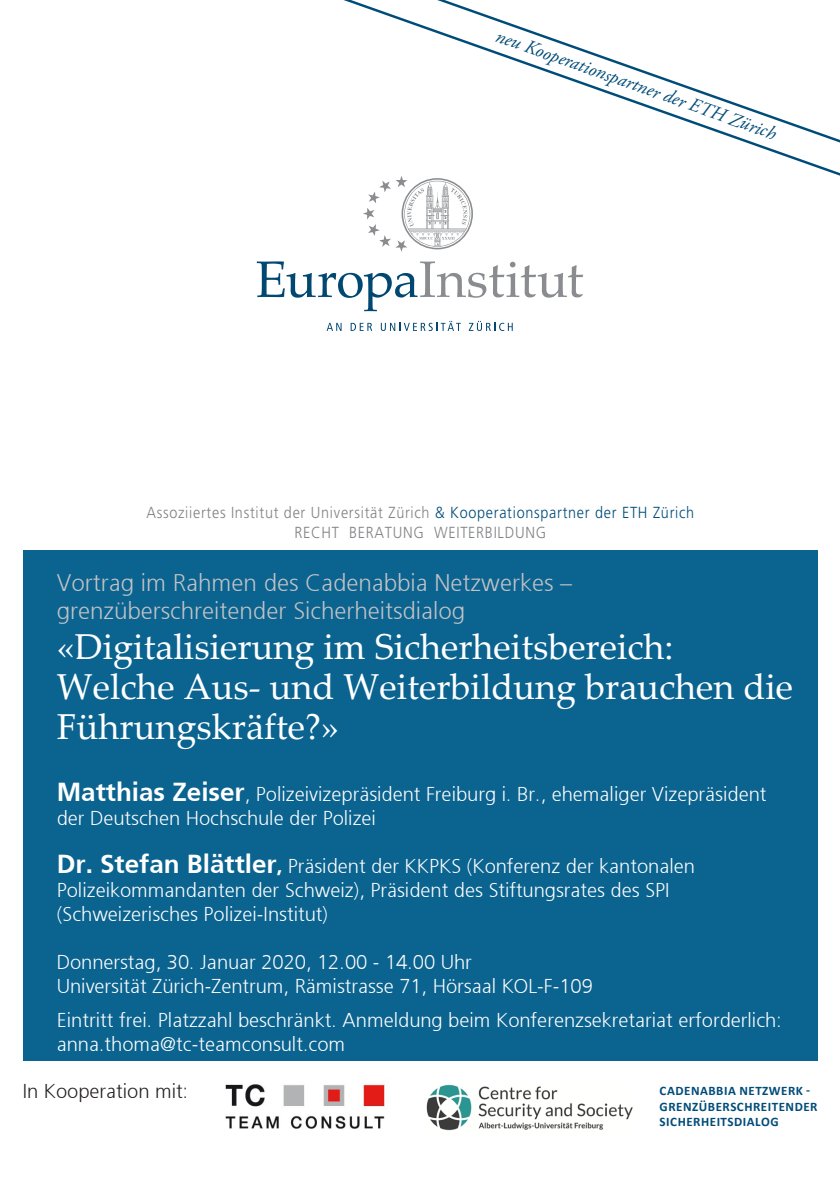
<style>
.page{position:relative;width:840px;height:1191px;background:#fff}
.page>*{position:absolute;margin:0;border:0;box-sizing:border-box;transform-origin:0 0}
.t1{font:36px/40px "Palatino Linotype";color:#fff}
.t2{font:300 24px/28px "Frutiger 45";color:#c2c3c6}
.t3{font:300 20px/24px "Frutiger 45";color:#fff}
.t4{font:300 20px "Frutiger 45";color:#231f20}
.t5{font:italic 19.2px "Adobe Garamond Pro";color:#004c79}
.t6{font:300 16px/20px "Frutiger LT Pro";letter-spacing:.05em;color:#808285;text-align:center;scale:.9 1}
.t7{font:700 13px/15.6px "Calibri";letter-spacing:.04em;color:#004c79}
.s1{color:#004c79}
.s2{font-size:26px}
.s3{font-style:inherit}
</style>
<div class="page">
<div style="left:23px;top:550px;width:793px;height:510px;background:#0b6390"></div>
<svg style="left:326px;top:323px;width:15px;height:8px"></svg>
<svg style="left:350px;top:323px;width:22px;height:8px"></svg>
<svg style="left:380px;top:321px;width:80px;height:10px"></svg>
<svg style="left:468px;top:321px;width:44px;height:10px"></svg>
<svg style="left:257px;top:261px;width:326px;height:50px"></svg>
<svg style="left:363px;top:176px;width:109px;height:76px"></svg>
<svg style="left:343px;top:0;width:496px;height:176px"></svg>
<svg style="left:437px;top:0;width:402px;height:143px"></svg>
<img style="left:225px;top:1081px;width:160px;height:48px">
<img style="left:426px;top:1084px;width:207px;height:47px">
<p class="t5" style="left:499px;top:25px;width:297px;rotate:19deg">neu Kooperationspartner der ETH Zürich</p>
<p class="t6" style="left:146px;top:502px;width:610px">Assoziiertes Institut der Universität Zürich <span class="s1">&amp; Kooperationspartner der ETH Zürich<br></span>RECHT BERATUNG WEITERBILDUNG</p>
<p class="t2" style="left:57px;top:568px;width:516px">Vortrag im Rahmen des Cadenabbia Netzwerkes – grenzüberschreitender Sicherheitsdialog</p>
<h1 class="t1" style="left:57px;top:625px;width:737px">«Digitalisierung im Sicherheitsbereich:<br>Welche Aus- und Weiterbildung brauchen die<br>Führungskräfte?»</h1>
<p class="t3" style="left:57px;top:782px;width:710px"><span class="s2">Matthias Zeiser</span>, Polizeivizepräsident Freiburg i. Br., ehemaliger Vizepräsident der Deutschen Hochschule der Polizei</p>
<p class="t3" style="left:57px;top:854px;width:639px"><span class="s2">Dr. Stefan Blättler</span><span class="s3">,</span> Präsident der KKPKS (Konferenz der kantonalen<br>Polizeikommandanten der Schweiz), Präsident des Stiftungsrates des SPI (Schweizerisches Polizei-Institut)</p>
<p class="t3" style="left:57px;top:950px;width:537px">Donnerstag, 30. Januar 2020, 12.00 - 14.00 Uhr<br>Universität Zürich-Zentrum, Rämistrasse 71, Hörsaal KOL-F-109</p>
<p class="t3" style="left:57px;top:1008px;width:726px">Eintritt frei. Platzzahl beschränkt. Anmeldung beim Konferenzsekretariat erforderlich: anna.thoma@tc-teamconsult.com</p>
<p class="t4" style="left:23px;top:1079px;width:167px">In Kooperation mit:</p>
<p class="t7" style="left:659px;top:1082px;width:159px">CADENABBIA NETZWERK -<br>GRENZÜBERSCHREITENDER<br>SICHERHEITSDIALOG</p>
</div>
